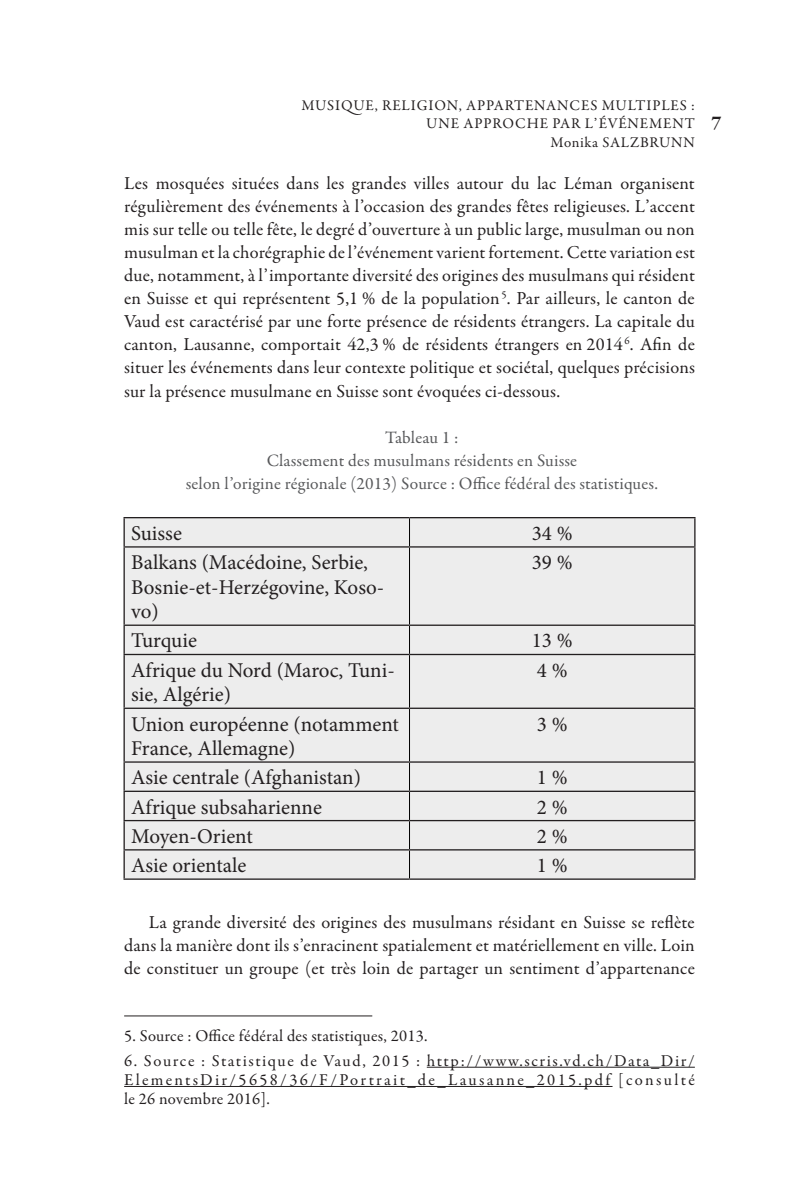
<style>
.page{position:relative;width:793px;height:1190px;background:#fff}
.page>*{position:absolute;margin:0;border:0;box-sizing:border-box;transform-origin:0 0}
.texte-tab{font:21px/24.5px "Minion Pro";color:#231f20}
.t1{font:700 20.12px "Garamond Premr Pro";color:#231f20}
.txt_Normal_sa{font:18.38px/23.1px "Garamond Premr Pro";letter-spacing:.01em;color:#231f20;text-align:justify}
.txt_Normal{font:18.38px/23.1px "Garamond Premr Pro";letter-spacing:.01em;color:#231f20;text-align:justify}
.txt_Legende{font:17.5px "Garamond Premr Pro";letter-spacing:.01em;color:#57585a}
.txt_Note{font:16.62px/19.2px "Garamond Premr Pro";letter-spacing:.095em;color:#231f20;text-align:justify}
.txt_Note-2{font:16.62px "Garamond Premr Pro";letter-spacing:.015em;color:#231f20}
.t2{font:14.88px/18.4px "Garamond Premr Pro";letter-spacing:.06em;color:#231f20;text-align:right}
</style>
<div class="page">
<div style="left:125px;top:518px;width:569px;height:360px;background:#ededed"></div>
<svg style="left:409px;top:518px;width:1px;height:28px"></svg>
<hr style="left:409px;top:547px;width:1px;height:77px;background:#000">
<svg style="left:409px;top:626px;width:1px;height:28px"></svg>
<hr style="left:409px;top:655px;width:1px;height:52px;background:#000">
<hr style="left:409px;top:709px;width:1px;height:52px;background:#000">
<svg style="left:409px;top:763px;width:1px;height:115px"></svg>
<hr style="left:123px;top:517px;width:286px;height:1px;background:#231f20">
<hr style="left:123px;top:518px;width:2px;height:28px;background:#231f20">
<hr style="left:409px;top:517px;width:286px;height:1px;background:#231f20">
<svg style="left:694px;top:518px;width:1px;height:28px"></svg>
<hr style="left:123px;top:546px;width:286px;height:1px;background:#231f20">
<hr style="left:123px;top:547px;width:2px;height:77px;background:#231f20">
<hr style="left:409px;top:546px;width:286px;height:1px;background:#231f20">
<hr style="left:694px;top:547px;width:1px;height:77px;background:#231f20">
<hr style="left:123px;top:624px;width:286px;height:2px;background:#231f20">
<hr style="left:123px;top:626px;width:2px;height:28px;background:#231f20">
<hr style="left:409px;top:624px;width:286px;height:2px;background:#231f20">
<svg style="left:694px;top:626px;width:1px;height:28px"></svg>
<hr style="left:123px;top:654px;width:286px;height:1px;background:#231f20">
<hr style="left:123px;top:655px;width:2px;height:52px;background:#231f20">
<hr style="left:409px;top:654px;width:286px;height:1px;background:#231f20">
<hr style="left:694px;top:655px;width:1px;height:52px;background:#231f20">
<hr style="left:123px;top:707px;width:286px;height:2px;background:#231f20">
<hr style="left:123px;top:709px;width:2px;height:52px;background:#231f20">
<hr style="left:409px;top:707px;width:286px;height:2px;background:#231f20">
<hr style="left:694px;top:709px;width:1px;height:52px;background:#231f20">
<hr style="left:123px;top:761px;width:286px;height:2px;background:#231f20">
<hr style="left:123px;top:763px;width:2px;height:27px;background:#231f20">
<hr style="left:409px;top:761px;width:286px;height:2px;background:#231f20">
<hr style="left:123px;top:790px;width:286px;height:2px;background:#231f20">
<hr style="left:123px;top:792px;width:2px;height:28px;background:#231f20">
<hr style="left:409px;top:790px;width:286px;height:2px;background:#231f20">
<hr style="left:123px;top:820px;width:286px;height:1px;background:#231f20">
<hr style="left:123px;top:821px;width:2px;height:28px;background:#231f20">
<hr style="left:409px;top:820px;width:286px;height:1px;background:#231f20">
<hr style="left:123px;top:849px;width:286px;height:1px;background:#231f20">
<hr style="left:123px;top:850px;width:2px;height:28px;background:#231f20">
<hr style="left:409px;top:849px;width:286px;height:1px;background:#231f20">
<svg style="left:694px;top:763px;width:1px;height:115px"></svg>
<hr style="left:123px;top:878px;width:286px;height:2px;background:#231f20">
<hr style="left:409px;top:878px;width:286px;height:2px;background:#231f20">
<hr style="left:124px;top:1015px;width:248px;height:1px;background:#231f20">
<hr style="left:427px;top:1067px;width:268px;height:1px;background:#231f20">
<hr style="left:124px;top:1086px;width:488px;height:1px;background:#231f20">
<p class="t2" style="left:301px;top:97px;width:395px">MUSIQUE, RELIGION, APPARTENANCES MULTIPLES :<br>UNE APPROCHE PAR L’ÉVÉNEMENT<br>Monika SALZBRUNN</p>
<p class="txt_Normal_sa" style="left:124px;top:172px;width:572px">Les mosquées situées dans les grandes villes autour du lac Léman organisent régulièrement des événements à l’occasion des grandes fêtes religieuses. L’accent mis sur telle ou telle fête, le degré d’ouverture à un public large, musulman ou non musulman et la chorégraphie de l’événement varient fortement. Cette variation est due, notamment, à l’importante diversité des origines des musulmans qui résident en Suisse et qui représentent 5,1 % de la population<sup>5</sup>. Par ailleurs, le canton de Vaud est caractérisé par une forte présence de résidents étrangers. La capitale du canton, Lausanne, comportait 42,3 % de résidents étrangers en 2014<sup>6</sup>. Afin de situer les événements dans leur contexte politique et sociétal, quelques précisions sur la présence musulmane en Suisse sont évoquées ci-dessous.</p>
<p class="txt_Legende" style="left:385px;top:427px;width:75px">Tableau 1 :</p>
<p class="txt_Legende" style="left:267px;top:450px;width:312px">Classement des musulmans résidents en Suisse</p>
<p class="txt_Legende" style="left:186px;top:473px;width:474px">selon l’origine régionale (2013) Source : Office fédéral des statistiques.</p>
<p class="texte-tab" style="left:131px;top:521px;width:52px">Suisse</p>
<p class="texte-tab" style="left:532px;top:521px;width:42px">34 %</p>
<p class="texte-tab" style="left:131px;top:550px;width:255px">Balkans (Macédoine, Serbie,<br>Bosnie-et-Herzégovine, Koso&shy;vo)</p>
<p class="texte-tab" style="left:532px;top:550px;width:42px">39 %</p>
<p class="texte-tab" style="left:131px;top:629px;width:67px">Turquie</p>
<p class="texte-tab" style="left:532px;top:629px;width:42px">13 %</p>
<p class="texte-tab" style="left:131px;top:658px;width:265px">Afrique du Nord (Maroc, Tuni&shy;sie, Algérie)</p>
<p class="texte-tab" style="left:537px;top:658px;width:32px">4 %</p>
<p class="texte-tab" style="left:131px;top:712px;width:269px">Union européenne (notamment<br>France, Allemagne)</p>
<p class="texte-tab" style="left:537px;top:712px;width:32px">3 %</p>
<p class="texte-tab" style="left:131px;top:765px;width:231px">Asie centrale (Afghanistan)</p>
<p class="texte-tab" style="left:537px;top:765px;width:32px">1 %</p>
<p class="texte-tab" style="left:131px;top:795px;width:192px">Afrique subsaharienne</p>
<p class="texte-tab" style="left:537px;top:795px;width:32px">2 %</p>
<p class="texte-tab" style="left:131px;top:824px;width:123px">Moyen-Orient</p>
<p class="texte-tab" style="left:537px;top:824px;width:32px">2 %</p>
<p class="texte-tab" style="left:131px;top:853px;width:117px">Asie orientale</p>
<p class="texte-tab" style="left:537px;top:853px;width:32px">1 %</p>
<p class="txt_Normal" style="left:124px;top:911px;width:572px;text-indent:25px">La grande diversité des origines des musulmans résidant en Suisse se reflète dans la manière dont ils s’enracinent spatialement et matériellement en ville. Loin de constituer un groupe (et très loin de partager un sentiment d’appartenance</p>
<p class="t1" style="left:711px;top:110px;width:12px">7</p>
<p class="txt_Note-2" style="left:124px;top:1025px;width:305px">5. Source : Office fédéral des statistiques, 2013.</p>
<p class="txt_Note" style="left:124px;top:1051px;width:572px">6. Source : Statistique de Vaud, 2015 : http://www.scris.vd.ch/Data_Dir/ ElementsDir/5658/36/F/Portrait_de_Lausanne_2015.pdf [consulté le 26 novembre 2016].</p>
</div>
